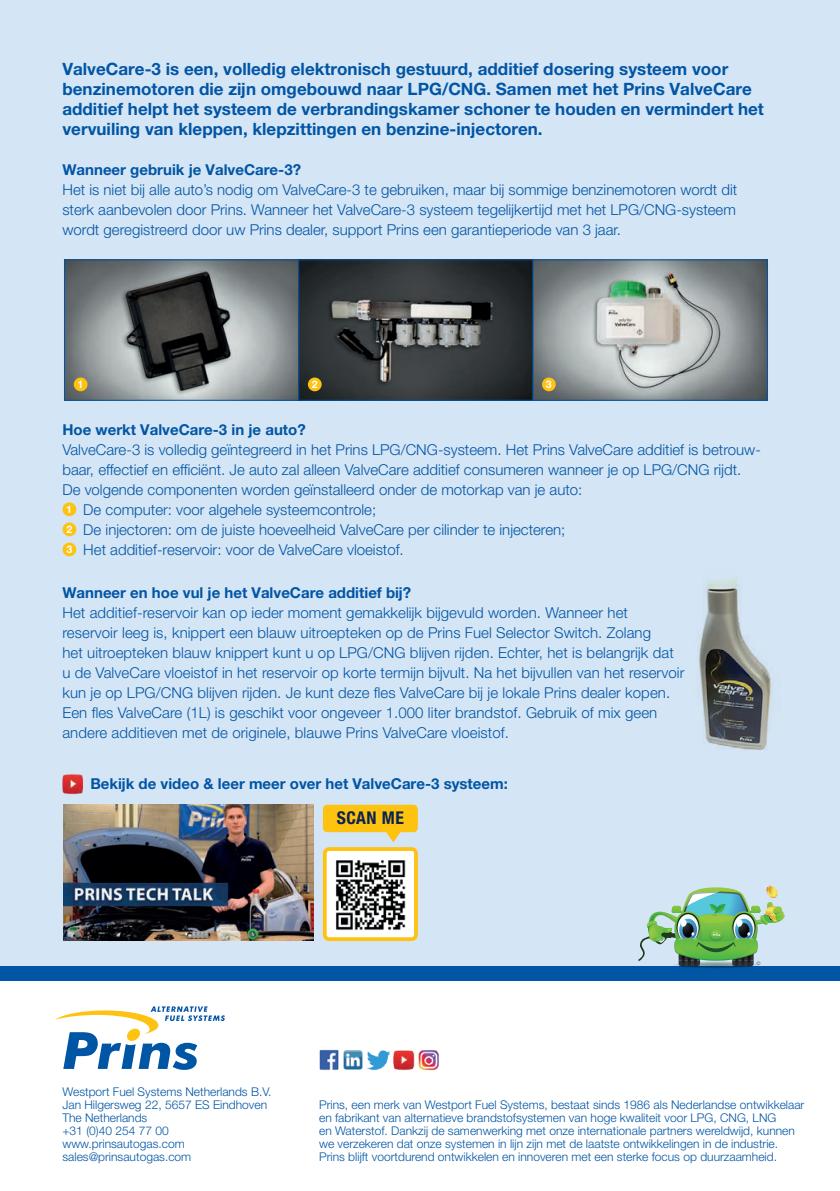
<style>
.page{position:relative;width:840px;height:1191px;background:#fff}
.page>*{position:absolute;margin:0;border:0;box-sizing:border-box;transform-origin:0 0}
.t1{font:700 condensed 17.6px "Helvetica Neue LT Pro";letter-spacing:.03em;color:#0a2350}
.t2{font:700 17px/20px "Helvetica Neue LT Pro";color:#0155a5}
.t3{font:300 15px/20px "Helvetica Neue LT Pro";letter-spacing:.005em;color:#0155a5;text-align:justify}
.t4{font:700 15px "Helvetica Neue LT Pro";color:#0155a5}
.t5{font:300 12px/13px "Helvetica Neue LT Pro";color:#0155a5}
.t6{font:700 10.6px/20px "Helvetica Neue LT Pro";color:#fff;text-align:justify}
</style>
<div class="page">
<div style="left:0;top:0;width:839px;height:969px;background:#d4e5f5"></div>
<svg style="left:55px;top:1006px;width:170px;height:64px"></svg>
<div style="left:0;top:966px;width:839px;height:14px;background:#0155a5"></div>
<img style="left:63px;top:804px;width:250px;height:136px">
<div style="left:323px;top:804px;width:94px;height:28px;background:#fec210;border-radius:4px"></div>
<div style="left:324px;top:849px;width:92px;height:90px;background:#fff;border-radius:4px"></div>
<div style="left:323px;top:847px;width:94px;height:94px;border:4px solid #fec210;border-radius:4px"></div>
<svg style="left:385px;top:832px;width:16px;height:10px"></svg>
<img style="left:335px;top:860px;width:71px;height:70px">
<img style="left:62px;top:774px;width:21px;height:21px">
<img style="left:319px;top:1049px;width:20px;height:21px">
<img style="left:343px;top:1050px;width:20px;height:20px">
<img style="left:367px;top:1050px;width:47px;height:20px">
<img style="left:418px;top:1050px;width:21px;height:20px">
<img style="left:698px;top:577px;width:74px;height:173px">
<img style="left:66px;top:261px;width:699px;height:138px">
<div style="left:64px;top:259px;width:235px;height:142px;border:1px solid #0155a5"></div>
<div style="left:298px;top:259px;width:235px;height:142px;border:1px solid #0155a5"></div>
<div style="left:532px;top:259px;width:235px;height:142px;border:1px solid #0155a5"></div>
<div style="left:74px;top:377px;width:13px;height:14px;background:#fec210;border-radius:50%"></div>
<div style="left:308px;top:377px;width:13px;height:14px;background:#fec210;border-radius:50%"></div>
<div style="left:541px;top:377px;width:14px;height:14px;background:#fec210;border-radius:50%"></div>
<div style="left:62px;top:502px;width:14px;height:14px;background:#fec210;border-radius:50%"></div>
<div style="left:62px;top:522px;width:14px;height:14px;background:#fec210;border-radius:50%"></div>
<div style="left:62px;top:542px;width:14px;height:14px;background:#fec210;border-radius:50%"></div>
<img style="left:638px;top:885px;width:146px;height:83px">
<p class="t2" style="left:62px;top:58px;width:702px">ValveCare-3 is een, volledig elektronisch gestuurd, additief dosering systeem voor benzinemotoren die zijn omgebouwd naar LPG/CNG. Samen met het Prins ValveCare additief helpt het systeem de verbrandingskamer schoner te houden en vermindert het vervuiling van kleppen, klepzittingen en benzine-injectoren.</p>
<p class="t4" style="left:62px;top:160px;width:240px">Wanneer gebruik je ValveCare-3?</p>
<p class="t3" style="left:62px;top:179px;width:676px">Het is niet bij alle auto’s nodig om ValveCare-3 te gebruiken, maar bij sommige benzinemotoren wordt dit sterk aanbevolen door Prins. Wanneer het ValveCare-3 systeem tegelijkertijd met het LPG/CNG-systeem wordt geregistreerd door uw Prins dealer, support Prins een garantieperiode van 3 jaar.</p>
<p class="t6" style="left:77px;top:374px;width:7px">1</p>
<p class="t6" style="left:311px;top:374px;width:7px">2</p>
<p class="t6" style="left:545px;top:374px;width:7px">3</p>
<p class="t4" style="left:62px;top:420px;width:245px">Hoe werkt ValveCare-3 in je auto?</p>
<p class="t3" style="left:62px;top:439px;width:699px">ValveCare-3 is volledig geïntegreerd in het Prins LPG/CNG-systeem. Het Prins ValveCare additief is betrouw-</p>
<p class="t3" style="left:62px;top:459px;width:680px">baar, effectief en efficiënt. Je auto zal alleen ValveCare additief consumeren wanneer je op LPG/CNG rijdt.</p>
<p class="t3" style="left:62px;top:479px;width:521px">De volgende componenten worden geïnstalleerd onder de motorkap van je auto:</p>
<p class="t3" style="left:83px;top:499px;width:294px">De computer: voor algehele systeemcontrole;</p>
<p class="t3" style="left:83px;top:519px;width:483px">De injectoren: om de juiste hoeveelheid ValveCare per cilinder te injecteren;</p>
<p class="t3" style="left:83px;top:539px;width:322px">Het additief-reservoir: voor de ValveCare vloeistof.</p>
<p class="t6" style="left:66px;top:499px;width:8px">1<br>2<br>3</p>
<p class="t4" style="left:62px;top:583px;width:350px">Wanneer en hoe vul je het ValveCare additief bij?</p>
<p class="t3" style="left:62px;top:602px;width:623px;text-align:left">Het additief-reservoir kan op ieder moment gemakkelijk bijgevuld worden. Wanneer het reservoir leeg is, knippert een blauw uitroepteken op de Prins Fuel Selector Switch. Zolang<br>het uitroepteken blauw knippert kunt u op LPG/CNG blijven rijden. Echter, het is belangrijk dat u de ValveCare vloeistof in het reservoir op korte termijn bijvult. Na het bijvullen van het reservoir kun je op LPG/CNG blijven rijden. Je kunt deze fles ValveCare bij je lokale Prins dealer kopen.<br>Een fles ValveCare (1L) is geschikt voor ongeveer 1.000 liter brandstof. Gebruik of mix geen andere additieven met de originele, blauwe Prins ValveCare vloeistof.</p>
<p class="t4" style="left:90px;top:774px;width:419px">Bekijk de video &amp; leer meer over het ValveCare-3 systeem:</p>
<p class="t1" style="left:336px;top:807px;width:69px">SCAN ME</p>
<p class="t5" style="left:62px;top:1084px;width:210px">Westport Fuel Systems Netherlands B.V.<br>Jan Hilgersweg 22, 5657 ES Eindhoven<br>The Netherlands<br>+31 (0)40 254 77 00 www.prinsautogas.com sales@prinsautogas.com</p>
<p class="t5" style="left:319px;top:1097px;width:486px">Prins, een merk van Westport Fuel Systems, bestaat sinds 1986 als Nederlandse ontwikkelaar en fabrikant van alternatieve brandstofsystemen van hoge kwaliteit voor LPG, CNG, LNG<br>en Waterstof. Dankzij de samenwerking met onze internationale partners wereldwijd, kunnen we verzekeren dat onze systemen in lijn zijn met de laatste ontwikkelingen in de industrie.<br>Prins blijft voortdurend ontwikkelen en innoveren met een sterke focus op duurzaamheid.</p>
</div>
